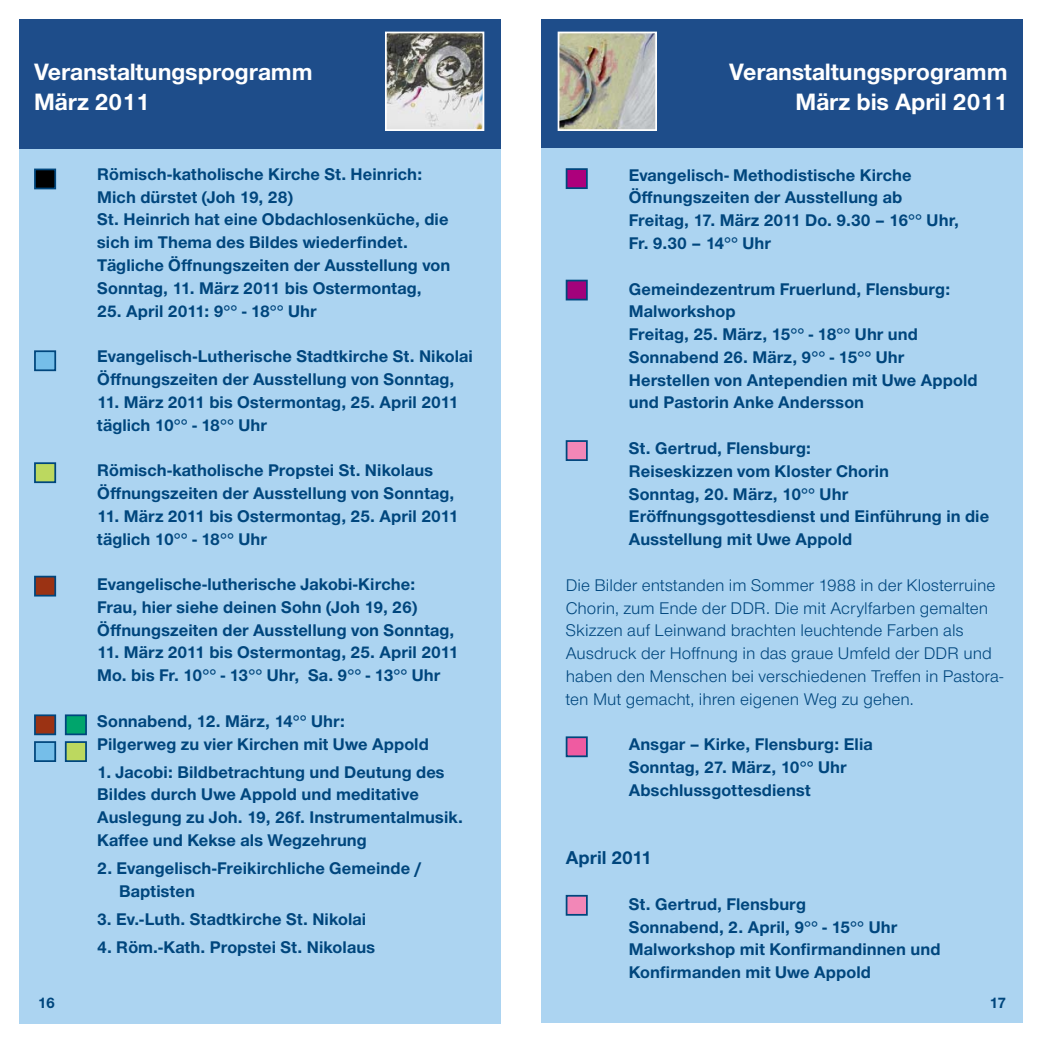
<style>
.page{position:relative;width:1042px;height:1042px;background:#fff}
.page>*{position:absolute;margin:0;border:0;box-sizing:border-box;transform-origin:0 0}
.t1{font:700 24.5px/29.4px "Nordelbica";color:#fff}
.t2{font:700 19.25px "Nordelbica";color:#00467d}
.t3{font:700 17.5px/22.8px "Nordelbica";letter-spacing:.005em;color:#00467d}
.t4{font:17.5px/22.8px "Nordelbica";letter-spacing:.005em;color:#00467d}
.t5{font:700 15.75px "Nordelbica";color:#00467d}
</style>
<div class="page">
<div style="left:19px;top:19px;width:482px;height:129px;background:#1e4d8a"></div>
<div style="left:19px;top:149px;width:482px;height:875px;background:#acd4f1"></div>
<div style="left:541px;top:19px;width:482px;height:129px;background:#1e4d8a"></div>
<div style="left:541px;top:148px;width:482px;height:875px;background:#acd4f1"></div>
<div style="left:35px;top:169px;width:20px;height:19px;background:#000"></div>
<div style="left:34px;top:169px;width:22px;height:20px;border:2px solid #00467d"></div>
<div style="left:35px;top:351px;width:20px;height:19px;background:#75bee9"></div>
<div style="left:34px;top:350px;width:22px;height:21px;border:2px solid #00467d"></div>
<div style="left:35px;top:463px;width:20px;height:19px;background:#bcd85f"></div>
<div style="left:34px;top:462px;width:22px;height:21px;border:2px solid #00467d"></div>
<div style="left:35px;top:576px;width:20px;height:20px;background:#9b3213"></div>
<div style="left:34px;top:576px;width:22px;height:20px;border:2px solid #00467d"></div>
<div style="left:35px;top:715px;width:20px;height:19px;background:#9b3213"></div>
<div style="left:34px;top:714px;width:22px;height:21px;border:2px solid #00467d"></div>
<div style="left:66px;top:715px;width:20px;height:19px;background:#00a56c"></div>
<div style="left:65px;top:714px;width:22px;height:21px;border:2px solid #00467d"></div>
<div style="left:35px;top:742px;width:20px;height:19px;background:#75bee9"></div>
<div style="left:34px;top:741px;width:22px;height:21px;border:2px solid #00467d"></div>
<div style="left:66px;top:742px;width:20px;height:19px;background:#bcd85f"></div>
<div style="left:65px;top:741px;width:22px;height:21px;border:2px solid #00467d"></div>
<img style="left:388px;top:35px;width:93px;height:93px">
<div style="left:385px;top:32px;width:99px;height:99px;border:2px solid #fff"></div>
<div style="left:566px;top:169px;width:21px;height:19px;background:#ad007c"></div>
<div style="left:566px;top:168px;width:22px;height:21px;border:2px solid #00467d"></div>
<div style="left:566px;top:280px;width:21px;height:20px;background:#a2027b"></div>
<div style="left:566px;top:280px;width:22px;height:20px;border:2px solid #00467d"></div>
<div style="left:566px;top:441px;width:21px;height:19px;background:#f287b7"></div>
<div style="left:566px;top:440px;width:22px;height:21px;border:2px solid #00467d"></div>
<div style="left:566px;top:737px;width:21px;height:19px;background:#ef5ba1"></div>
<div style="left:566px;top:736px;width:22px;height:21px;border:2px solid #00467d"></div>
<div style="left:566px;top:896px;width:21px;height:19px;background:#f287b7"></div>
<div style="left:566px;top:895px;width:22px;height:20px;border:2px solid #00467d"></div>
<img style="left:560px;top:35px;width:94px;height:93px">
<div style="left:557px;top:32px;width:100px;height:99px;border:2px solid #fff"></div>
<p class="t1" style="left:34px;top:57px;width:280px">Veranstaltungsprogramm<br>März 2011</p>
<p class="t3" style="left:97px;top:163px;width:355px">Römisch-katholische Kirche St. Heinrich:<br>Mich dürstet (Joh 19, 28)<br>St. Heinrich hat eine Obdachlosenküche, die sich im Thema des Bildes wiederfindet.<br>Tägliche Öffnungszeiten der Ausstellung von Sonntag, 11. März 2011 bis Ostermontag,</p>
<p class="t3" style="left:97px;top:299px;width:221px">25. April 2011: 9°° - 18°° Uhr</p>
<p class="t3" style="left:97px;top:345px;width:377px">Evangelisch-Lutherische Stadtkirche St. Nikolai<br>Öffnungszeiten der Ausstellung von Sonntag,</p>
<p class="t3" style="left:97px;top:390px;width:363px">11. März 2011 bis Ostermontag, 25. April 2011 täglich 10°° - 18°° Uhr</p>
<p class="t3" style="left:97px;top:459px;width:359px">Römisch-katholische Propstei St. Nikolaus<br>Öffnungszeiten der Ausstellung von Sonntag,</p>
<p class="t3" style="left:97px;top:504px;width:363px">11. März 2011 bis Ostermontag, 25. April 2011 täglich 10°° - 18°° Uhr</p>
<p class="t3" style="left:97px;top:573px;width:359px">Evangelische-lutherische Jakobi-Kirche:<br>Frau, hier siehe deinen Sohn (Joh 19, 26)<br>Öffnungszeiten der Ausstellung von Sonntag,</p>
<p class="t3" style="left:97px;top:641px;width:363px">11. März 2011 bis Ostermontag, 25. April 2011<br>Mo. bis Fr. 10°° - 13°° Uhr, Sa. 9°° - 13°° Uhr</p>
<p class="t3" style="left:97px;top:709px;width:333px">Sonnabend, 12. März, 14°° Uhr:<br>Pilgerweg zu vier Kirchen mit Uwe Appold</p>
<p class="t3" style="left:97px;top:760px;width:367px">1. Jacobi: Bildbetrachtung und Deutung des Bildes durch Uwe Appold und meditative Auslegung zu Joh. 19, 26f. Instrumentalmusik.<br>Kaffee und Kekse als Wegzehrung</p>
<p class="t3" style="left:119px;top:857px;width:305px;text-indent:-22px">2. Evangelisch-Freikirchliche Gemeinde /<br>Baptisten</p>
<p class="t3" style="left:97px;top:907px;width:270px">3. Ev.-Luth. Stadtkirche St. Nikolai</p>
<p class="t3" style="left:97px;top:935px;width:279px">4. Röm.-Kath. Propstei St. Nikolaus</p>
<p class="t1" style="left:729px;top:57px;width:280px;text-align:right">Veranstaltungsprogramm<br>März bis April 2011</p>
<p class="t3" style="left:629px;top:163px;width:332px">Evangelisch- Methodistische Kirche Öffnungszeiten der Ausstellung ab Freitag, 17. März 2011 Do. 9.30 – 16°° Uhr, Fr. 9.30 – 14°° Uhr</p>
<p class="t3" style="left:629px;top:277px;width:350px">Gemeindezentrum Fruerlund, Flensburg:<br>Malworkshop<br>Freitag, 25. März, 15°° - 18°° Uhr und<br>Sonnabend 26. März, 9°° - 15°° Uhr<br>Herstellen von Antependien mit Uwe Appold und Pastorin Anke Andersson</p>
<p class="t3" style="left:629px;top:437px;width:362px">St. Gertrud, Flensburg:<br>Reiseskizzen vom Kloster Chorin<br>Sonntag, 20. März, 10°° Uhr<br>Eröffnungsgottesdienst und Einführung in die<br>Ausstellung mit Uwe Appold</p>
<p class="t4" style="left:566px;top:574px;width:439px">Die Bilder entstanden im Sommer 1988 in der Klosterruine Chorin, zum Ende der DDR. Die mit Acrylfarben gemalten Skizzen auf Leinwand brachten leuchtende Farben als Ausdruck der Hoffnung in das graue Umfeld der DDR und haben den Menschen bei verschiedenen Treffen in Pastora&shy;ten Mut gemacht, ihren eigenen Weg zu gehen.</p>
<p class="t3" style="left:629px;top:733px;width:245px">Ansgar – Kirke, Flensburg: Elia<br>Sonntag, 27. März, 10°° Uhr<br>Abschlussgottesdienst</p>
<p class="t2" style="left:566px;top:846px;width:88px">April 2011</p>
<p class="t3" style="left:629px;top:892px;width:313px">St. Gertrud, Flensburg<br>Sonnabend, 2. April, 9°° - 15°° Uhr<br>Malworkshop mit Konfirmandinnen und<br>Konfirmanden mit Uwe Appold</p>
<p class="t5" style="left:38px;top:994px;width:19px">16</p>
<p class="t5" style="left:989px;top:993px;width:18px">17</p>
</div>
